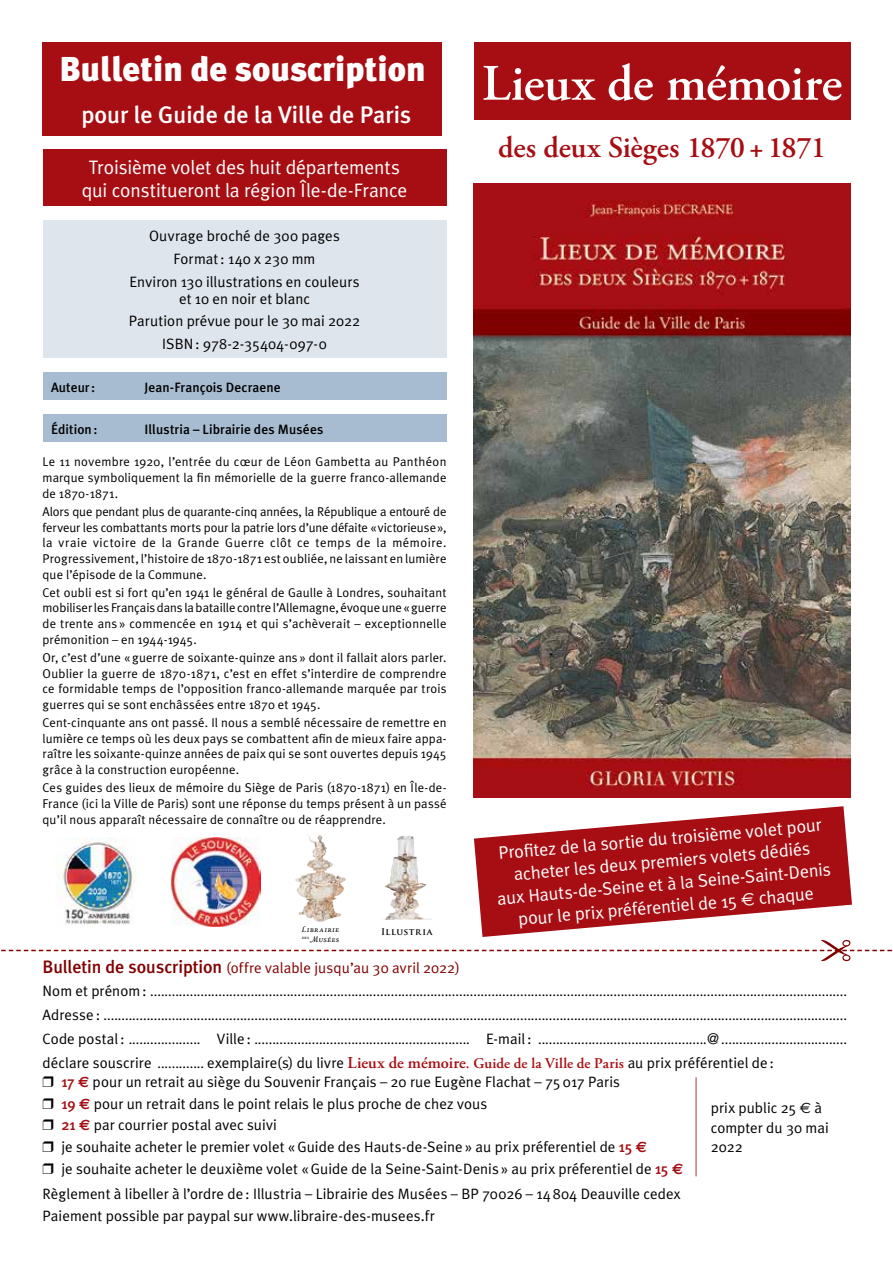
<style>
.page{position:relative;width:893px;height:1263px;background:#fff}
.page>*{position:absolute;margin:0;border:0;box-sizing:border-box;transform-origin:0 0}
.t1{font:600 51px "Adobe Garamond Pro";letter-spacing:-.01em;color:#fff}
.t2{font:900 34.5px "Meta Plus";color:#fff}
.t3{font:600 30px "Adobe Garamond Pro";letter-spacing:-.005em;color:#a70e13}
.t4{font:500 24px "Meta Plus";color:#fff}
.t5{font:19.5px/22.5px "Meta Plus Normal";letter-spacing:-.005em;color:#fff;text-align:center}
.t6{font:18px/22.5px "Meta Plus Normal";color:#fff;text-align:center}
.t7{font:15px/22.8px "Meta Plus Normal";letter-spacing:.005em;color:#000}
.t8{font:15px "Meta Plus Normal";letter-spacing:.005em;color:#820000}
.t9{font:13.5px/23.7px "Meta Plus Normal";color:#000;text-align:justify}
.t10{font:500 13.5px "Meta Plus";letter-spacing:.005em;color:#000}
.t11{font:12.75px/15.8px "Meta Plus Normal";letter-spacing:.01em;color:#000;text-align:justify}
.t12{font:italic 9px "Adobe Jenson Pro";letter-spacing:.02em;color:#000}
.t13{font:700 9px "Trajan Pro";letter-spacing:.055em;color:#000}
.s1{font-family:"Euro Sans"}
.s2{font-family:"Meta Plus";font-weight:500;font-size:18px}
.s3{font-size:15px}
.s4{font-size:13.5px}
.s5{font-family:"Adobe Garamond Pro";font-weight:600;font-size:16.5px;color:#a70e13}
.s6{font-family:"Adobe Garamond Pro";font-weight:600;font-size:14.85px;color:#a70e13}
.s7{font-family:"Meta Plus";font-weight:500;color:#a70e13}
.s8{font-family:"Euro Sans";font-weight:700;color:#a70e13}
</style>
<div class="page">
<div style="left:474px;top:43px;width:376px;height:77px;background:#a70e13"></div>
<div style="left:43px;top:414px;width:403px;height:28px;background:#a7bbd1"></div>
<div style="left:43px;top:373px;width:403px;height:27px;background:#a7bbd1"></div>
<div style="left:43px;top:220px;width:403px;height:138px;background:#dfe5ed"></div>
<svg style="left:1px;top:940px;width:891px;height:21px"></svg>
<img style="left:474px;top:183px;width:376px;height:614px">
<div style="left:43px;top:42px;width:399px;height:93px;background:#a70e13"></div>
<img style="left:382px;top:836px;width:50px;height:84px">
<img style="left:295px;top:834px;width:22px;height:69px">
<img style="left:172px;top:838px;width:88px;height:88px">
<img style="left:56px;top:838px;width:80px;height:87px">
<div style="left:43px;top:150px;width:403px;height:56px;background:#a70e13"></div>
<svg style="left:474px;top:806px;width:378px;height:131px;fill:#a70e13"></svg>
<hr style="left:696px;top:1077px;width:1px;height:99px;background:#a70e13">
<h2 class="t2" style="left:59px;top:49px;width:368px">Bulletin de souscription</h2>
<h3 class="t4" style="left:81px;top:100px;width:331px">pour le Guide de la Ville de Paris</h3>
<h3 class="t5" style="left:82px;top:156px;width:327px">Troisième volet des huit départements qui constitueront la région Île-de-France</h3>
<p class="t7" style="left:130px;top:224px;width:231px;text-align:center">Ouvrage broché de 300 pages<br>Format: 140 x 230 mm<br>Environ 130 illustrations en couleurs</p>
<p class="t7" style="left:129px;top:287px;width:233px;text-align:center">et 10 en noir et blanc<br>Parution prévue pour le 30 mai 2022<br>ISBN: 978-2-35404-097-0</p>
<p class="t10" style="left:51px;top:379px;width:46px">Auteur :</p>
<p class="t10" style="left:145px;top:379px;width:138px">Jean-François Decraene</p>
<p class="t10" style="left:51px;top:421px;width:48px">Édition :</p>
<p class="t10" style="left:145px;top:421px;width:180px">Illustria – Librairie des Musées</p>
<p class="t11" style="left:43px;top:454px;width:405px">Le 11 novembre 1920, l’entrée du cœur de Léon Gambetta au Panthéon marque symboliquement la fin mémorielle de la guerre franco-allemande de 1870-1871.</p>
<p class="t11" style="left:43px;top:503px;width:405px">Alors que pendant plus de quarante-cinq années, la République a entouré de ferveur les combattants morts pour la patrie lors d’une défaite «victorieuse», la vraie victoire de la Grande Guerre clôt ce temps de la mémoire.<br>Progressivement, l’histoire de 1870-1871 est oubliée, ne laissant en lumière que l’épisode de la Commune.</p>
<p class="t11" style="left:43px;top:584px;width:405px">Cet oubli est si fort qu’en 1941 le général de Gaulle à Londres, souhaitant mobiliser les Français dans la bataille contre l’Allemagne, évoque une «guerre de trente ans » commencée en 1914 et qui s’achèverait – exceptionnelle prémonition – en 1944-1945.</p>
<p class="t11" style="left:43px;top:649px;width:405px">Or, c’est d’une «guerre de soixante-quinze ans » dont il fallait alors parler.<br>Oublier la guerre de 1870-1871, c’est en effet s’interdire de comprendre ce formidable temps de l’opposition franco-allemande marquée par trois guerres qui se sont enchâssées entre 1870 et 1945.</p>
<p class="t11" style="left:43px;top:714px;width:405px">Cent-cinquante ans ont passé. Il nous a semblé nécessaire de remettre en lumière ce temps où les deux pays se combattent afin de mieux faire appa&shy;raître les soixante-quinze années de paix qui se sont ouvertes depuis 1945 grâce à la construction européenne.</p>
<p class="t11" style="left:43px;top:780px;width:405px">Ces guides des lieux de mémoire du Siège de Paris (1870-1871) en Île-de-France (ici la Ville de Paris) sont une réponse du temps présent à un passé qu’il nous apparaît nécessaire de connaître ou de réapprendre.</p>
<p class="t12" style="left:301px;top:924px;width:40px">Librairie</p>
<p class="t13" style="left:381px;top:926px;width:53px">Illustria</p>
<p class="t12" style="left:302px;top:934px;width:39px"><sup>des</sup> Musées</p>
<h1 class="t1" style="left:482px;top:54px;width:362px">Lieux de mémoire</h1>
<h3 class="t3" style="left:498px;top:130px;width:329px">des deux Sièges 1870+1871</h3>
<h3 class="t6" style="left:492px;top:842px;width:336px;rotate:-5deg">Profi tez de la sortie du troisième volet pour acheter les deux premiers volets dédiés<br>aux Hauts-de-Seine et à la Seine-Saint-Denis pour le prix préférentiel de 15 <span class="s1">€</span> chaque</h3>
<p class="t8" style="left:43px;top:958px;width:419px"><span class="s2">Bulletin de souscription</span> (offre valable jusqu’au 30 avril 2022)</p>
<p class="t9" style="left:43px;top:979px;width:806px"><span class="s3">Nom et prénom:</span> ..................................................................................................................................................................................................<br><span class="s3">Adresse:</span> ...............................................................................................................................................................................................................<br><span class="s3">Code postal:</span> .................... <span class="s3">Ville:</span> ............................................................ <span class="s3">E-mail:</span> ...............................................<span class="s3">@</span> ...................................</p>
<p class="t7" style="left:43px;top:1052px;width:733px;line-height:19.5px">déclare souscrire <span class="s4">.............</span> exemplaire(s) du livre <span class="s5">Lieux de mémoire</span><span class="s6">. Guide de la Ville de Paris</span> au prix préférentiel de: ❒ <span class="s7">17</span> <span class="s8">€</span> pour un retrait au siège du Souvenir Français – 20 rue Eugène Flachat – 75017 Paris</p>
<p class="t7" style="left:43px;top:1092px;width:642px;line-height:21.6px">❒ <span class="s7">19</span> <span class="s8">€</span> pour un retrait dans le point relais le plus proche de chez vous<br>❒ <span class="s7">21</span> <span class="s8">€</span> par courrier postal avec suivi<br>❒ je souhaite acheter le premier volet «Guide des Hauts-de-Seine» au prix préferentiel de <span class="s7">15</span> <span class="s8">€<br></span>❒ je souhaite acheter le deuxième volet «Guide de la Seine-Saint-Denis» au prix préferentiel de <span class="s7">15</span> <span class="s8">€</span></p>
<p class="t7" style="left:43px;top:1183px;width:640px;line-height:21.8px">Règlement à libeller à l’ordre de: Illustria – Librairie des Musées – BP 70026 – 14804 Deauville cedex<br>Paiement possible par paypal sur www.libraire-des-musees.fr</p>
<p class="t7" style="left:711px;top:1098px;width:120px;line-height:19.5px">prix public 25 <span class="s1">€</span> à compter du 30 mai<br>2022</p>
</div>
